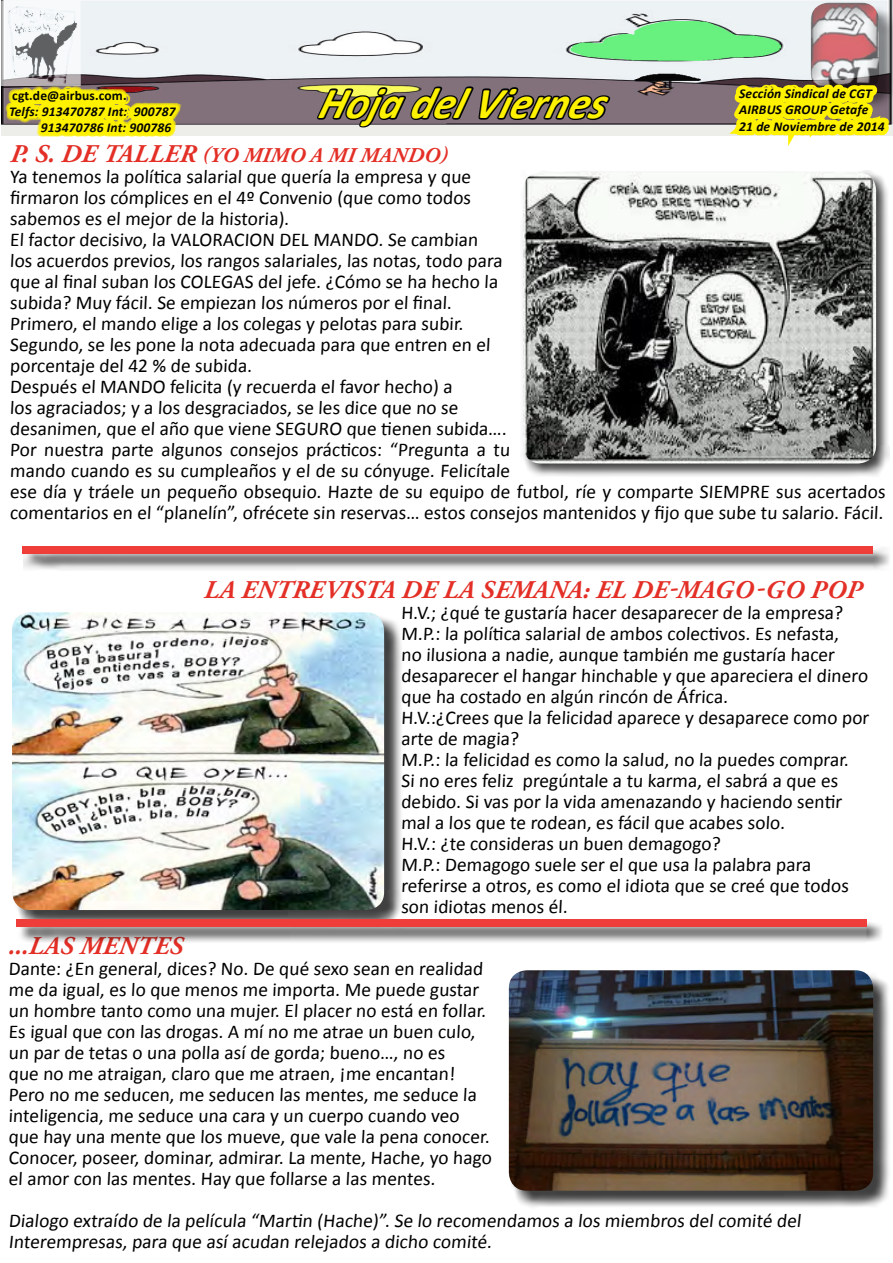
<style>
.page{position:relative;width:893px;height:1263px;background:#fff}
.page>*{position:absolute;margin:0;border:0;box-sizing:border-box;transform-origin:0 0}
.t1{font:italic 700 44.25px "Calibri";color:#fff200;scale:.96 1}
.t2{font:italic 700 25.5px "Adobe Garamond Pro";letter-spacing:.015em;color:#e32f26}
.t3{font:italic 700 21px "Adobe Garamond Pro";letter-spacing:.015em;color:#e32f26}
.t4{font:19.5px/21px "Calibri";color:#000}
.t5{font:19.5px/21px "Calibri";letter-spacing:-.02em;color:#000}
.t6{font:italic 700 13.5px/16.2px "Calibri";letter-spacing:.01em;color:#020101}
.t7{font:italic 700 13.5px/16.2px "Calibri";letter-spacing:.01em;color:#030303}
.t8{font:700 13.5px "Calibri";letter-spacing:.01em;color:#030303}
.s1{font-size:25.5px}
</style>
<div class="page">
<div style="left:1px;top:0;width:892px;height:135px;background:#edeee9"></div>
<img style="left:81px;top:0;width:636px;height:124px">
<svg style="left:1px;top:67px;width:189px;height:70px;background:#d1c43e"></svg>
<img style="left:1px;top:0;width:80px;height:86px">
<svg style="left:717px;top:0;width:176px;height:146px"></svg>
<svg style="left:316px;top:48px;width:297px;height:88px"></svg>
<div style="left:521px;top:170px;width:369px;height:307px;background:#000;opacity:.75"></div>
<img style="left:523px;top:172px;width:353px;height:291px">
<div style="left:14px;top:615px;width:388px;height:314px;background:#000;opacity:.75"></div>
<img style="left:12px;top:612px;width:372px;height:298px">
<div style="left:23px;top:547px;width:868px;height:24px;background:#000;opacity:.75"></div>
<div style="left:23px;top:546px;width:850px;height:8px;background:#ef3e3a"></div>
<div style="left:511px;top:973px;width:380px;height:236px;background:#000;opacity:.75"></div>
<img style="left:509px;top:970px;width:364px;height:221px">
<div style="left:17px;top:920px;width:867px;height:24px;background:#000;opacity:.75"></div>
<div style="left:16px;top:919px;width:851px;height:8px;background:#ef3e3a"></div>
<p class="t8" style="left:12px;top:87px;width:116px">cgt.de@airbus.com.</p>
<p class="t7" style="left:41px;top:103px;width:136px;text-indent:-32px">Telfs: 913470787 Int: 900787<br>913470786 Int: 900786</p>
<h1 class="t1" style="left:317px;top:75px;width:316px">HojadelViernes</h1>
<p class="t6" style="left:739px;top:86px;width:134px">Sección Sindical de CGT<br>AIRBUS GROUP Getafe</p>
<p class="t6" style="left:739px;top:118px;width:147px">21 de Noviembre de 2014</p>
<p class="t3" style="left:10px;top:143px;width:439px"><span class="s1">P. S. DE TALLER</span> (YO MIMO A MI MANDO)</p>
<p class="t4" style="left:10px;top:166px;width:878px">Ya tenemos la política salarial que quería la empresa y que<br>firmaron los cómplices en el 4º Convenio (que como todos<br>sabemos es el mejor de la historia).<br>El factor decisivo, la VALORACION DEL MANDO. Se cambian<br>los acuerdos previos, los rangos salariales, las notas, todo para<br>que al final suban los COLEGAS del jefe. ¿Cómo se ha hecho la<br>subida? Muy fácil. Se empiezan los números por el final.<br>Primero, el mando elige a los colegas y pelotas para subir.<br>Segundo, se les pone la nota adecuada para que entren en el<br>porcentaje del 42 % de subida.<br>Después el MANDO felicita (y recuerda el favor hecho) a<br>los agraciados; y a los desgraciados, se les dice que no se<br>desanimen, que el año que viene SEGURO que tienen subida….<br>Por nuestra parte algunos consejos prácticos: “Pregunta a tu<br>mando cuando es su cumpleaños y el de su cónyuge. Felicítale<br>ese día y tráele un pequeño obsequio. Hazte de su equipo de futbol, ríe y comparte SIEMPRE sus acertados comentarios en el “planelín”, ofrécete sin reservas… estos consejos mantenidos y fijo que sube tu salario. Fácil.</p>
<h2 class="t2" style="left:204px;top:575px;width:56px">LAENTRE</h2>
<h2 class="t2" style="left:324px;top:575px;width:32px">VISTA</h2>
<h2 class="t2" style="left:402px;top:575px;width:97px">DELASEMANA</h2>
<h2 class="t2" style="left:583px;top:575px;width:263px">: EL DE-MAGO-GO POP</h2>
<p class="t5" style="left:401px;top:602px;width:471px">H.V.; ¿qué te gustaría hacer desaparecer de la empresa?<br>M.P.: la política salarial de ambos colectivos. Es nefasta,<br>no ilusiona a nadie, aunque también me gustaría hacer desaparecer el hangar hinchable y que apareciera el dinero que ha costado en algún rincón de África.<br>H.V.:¿Crees que la felicidad aparece y desaparece como por arte de magia?<br>M.P.: la felicidad es como la salud, no la puedes comprar.<br>Si no eres feliz pregúntale a tu karma, el sabrá a que es debido. Si vas por la vida amenazando y haciendo sentir mal a los que te rodean, es fácil que acabes solo.<br>H.V.: ¿te consideras un buen demagogo?<br>M.P.: Demagogo suele ser el que usa la palabra para referirse a otros, es como el idiota que se creé que todos son idiotas menos él.</p>
<h2 class="t2" style="left:9px;top:931px;width:176px">...LAS MENTES</h2>
<p class="t4" style="left:8px;top:958px;width:486px">Dante: ¿En general, dices? No. De qué sexo sean en realidad me da igual, es lo que menos me importa. Me puede gustar un hombre tanto como una mujer. El placer no está en follar.<br>Es igual que con las drogas. A mí no me atrae un buen culo, un par de tetas o una polla así de gorda; bueno…, no es<br>que no me atraigan, claro que me atraen, ¡me encantan!<br>Pero no me seducen, me seducen las mentes, me seduce la inteligencia, me seduce una cara y un cuerpo cuando veo que hay una mente que los mueve, que vale la pena conocer.<br>Conocer, poseer, dominar, admirar. La mente, Hache, yo hago el amor con las mentes. Hay que follarse a las mentes.</p>
<p class="t4" style="left:9px;top:1210px;width:796px">Dialogo extraído de la película “Martin (Hache)”. Se lo recomendamos a los miembros del comité del<br>Interempresas, para que así acudan relejados a dicho comité.</p>
</div>
